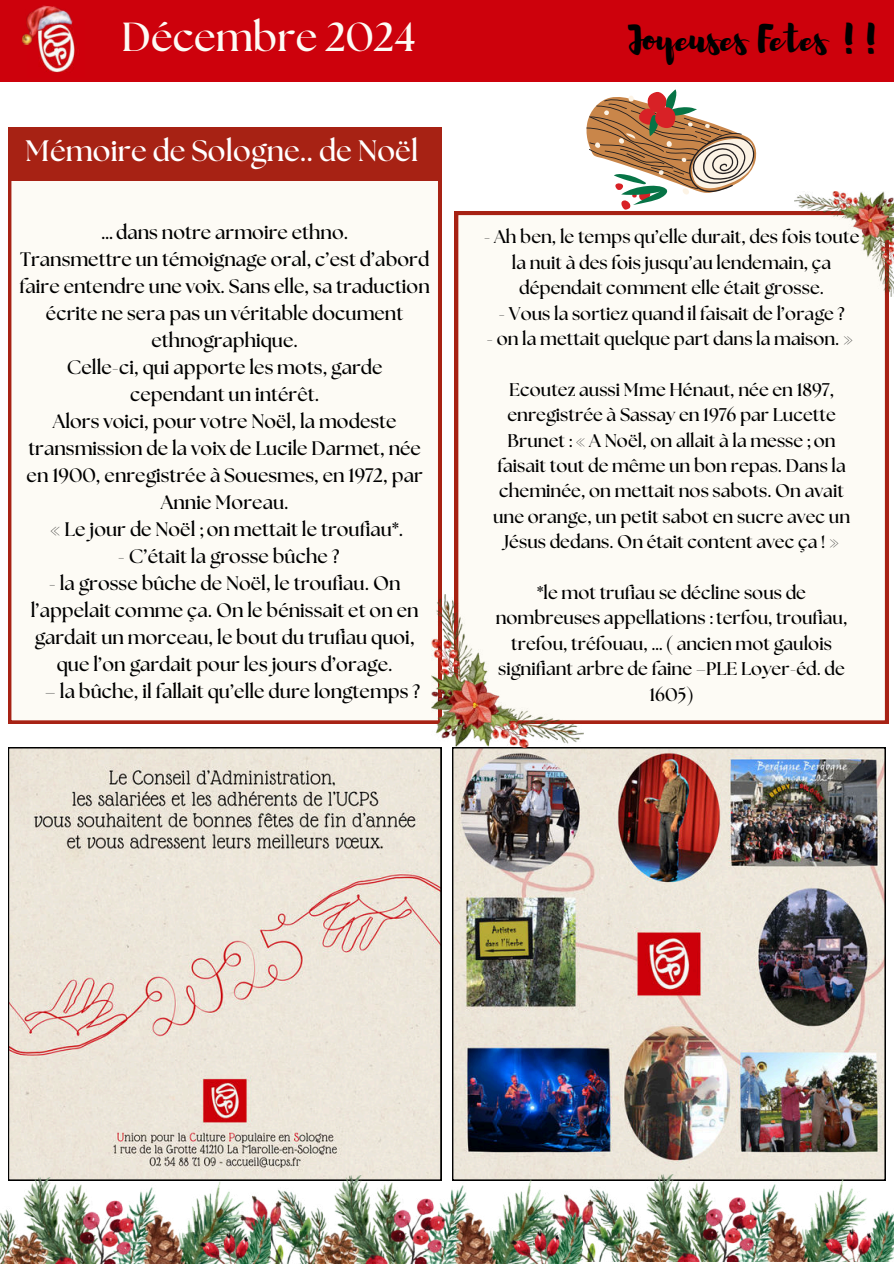
<style>
.page{position:relative;width:894px;height:1264px;background:#fff}
.page>*{position:absolute;margin:0;border:0;box-sizing:border-box;transform-origin:0 0}
.t1{font:700 40.5px "The Seasons";color:#fdfbf5}
.t2{font:36px "Brusher";color:#000}
.t3{font:700 29.55px "The Seasons";color:#fff}
.t4{font:700 19.5px/27px "The Seasons";color:#000;text-align:center}
.t5{font:700 18.3px/25.3px "The Seasons";color:#000;text-align:center}
</style>
<div class="page">
<div style="left:0;top:0;width:893px;height:81px;background:#cd010c"></div>
<img style="left:39px;top:31px;width:37px;height:42px">
<img style="left:22px;top:5px;width:51px;height:44px">
<svg style="left:8px;top:747px;width:433px;height:430px;background:#e2d7cc"></svg>
<img style="left:452px;top:747px;width:433px;height:428px">
<svg style="left:586px;top:89px;width:171px;height:121px"></svg>
<div style="left:8px;top:180px;width:433px;height:543px;background:#fdfbf5"></div>
<div style="left:8px;top:128px;width:433px;height:52px;background:#a72214"></div>
<div style="left:455px;top:212px;width:433px;height:511px;background:#fdfbf5"></div>
<img style="left:431px;top:594px;width:152px;height:153px">
<img style="left:794px;top:191px;width:99px;height:106px">
<img style="left:533px;top:1174px;width:360px;height:87px">
<img style="left:222px;top:1175px;width:360px;height:88px">
<img style="left:0;top:1177px;width:270px;height:86px">
<h1 class="t1" style="left:121px;top:10px;width:295px">Décembre 2024</h1>
<h3 class="t3" style="left:26px;top:131px;width:394px">Mémoire de Sologne.. de Noël</h3>
<p class="t4" style="left:19px;top:218px;width:412px">… dans notre armoire ethno.<br>Transmettre un témoignage oral, c’est d’abord faire entendre une voix. Sans elle, sa traduction écrite ne sera pas un véritable document ethnographique.<br>Celle-ci, qui apporte les mots, garde cependant un intérêt.<br>Alors voici, pour votre Noël, la modeste transmission de la voix de Lucile Darmet, née en 1900, enregistrée à Souesmes, en 1972, par Annie Moreau.<br>« Le jour de Noël ; on mettait le troufiau*.</p>
<p class="t4" style="left:118px;top:542px;width:223px">- C’était la grosse bûche ?</p>
<p class="t4" style="left:31px;top:569px;width:389px">- la grosse bûche de Noël, le troufiau. On l’appelait comme ça. On le bénissait et on en gardait un morceau, le bout du trufiau quoi, que l’on gardait pour les jours d’orage.</p>
<p class="t4" style="left:45px;top:677px;width:376px">– la bûche, il fallait qu’elle dure longtemps ?</p>
<h2 class="t2" style="left:628px;top:19px;width:255px">Joyeuses Fetes !!</h2>
<p class="t5" style="left:483px;top:224px;width:377px">- Ah ben, le temps qu’elle durait, des fois toute la nuit à des fois jusqu’au lendemain, ça dépendait comment elle était grosse.</p>
<p class="t5" style="left:498px;top:300px;width:348px">- Vous la sortiez quand il faisait de l’orage ?</p>
<p class="t5" style="left:486px;top:325px;width:368px">- on la mettait quelque part dans la maison. »</p>
<p class="t5" style="left:493px;top:376px;width:358px">Ecoutez aussi Mme Hénaut, née en 1897, enregistrée à Sassay en 1976 par Lucette Brunet : « A Noël, on allait à la messe ; on faisait tout de même un bon repas. Dans la cheminée, on mettait nos sabots. On avait une orange, un petit sabot en sucre avec un Jésus dedans. On était content avec ça ! »</p>
<p class="t5" style="left:495px;top:579px;width:353px">*le mot trufiau se décline sous de nombreuses appellations : terfou, troufiau, trefou, tréfouau, … ( ancien mot gaulois signifiant arbre de faine –PLE Loyer-éd. de 1605)</p>
</div>
